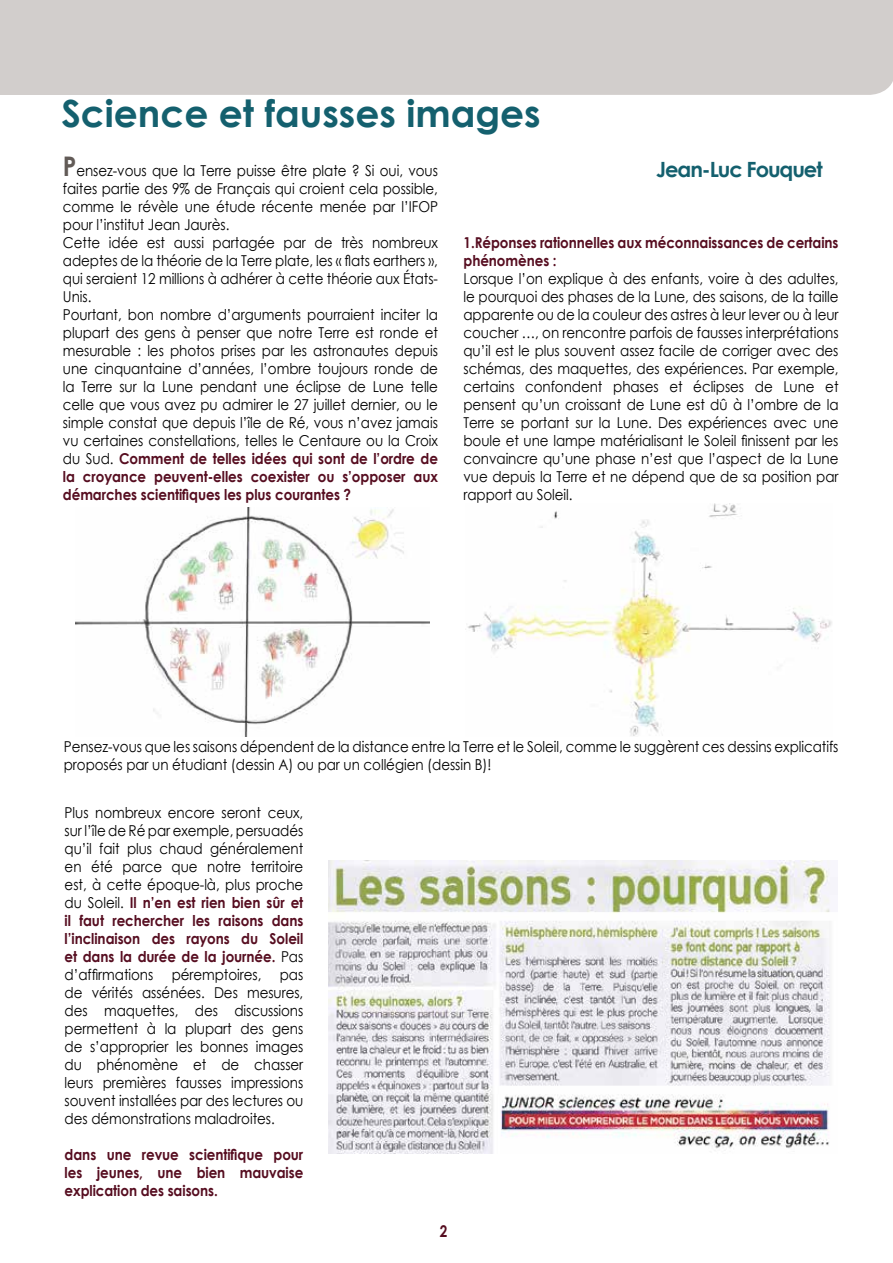
<style>
.page{position:relative;width:893px;height:1263px;background:#fff}
.page>*{position:absolute;margin:0;border:0;box-sizing:border-box;transform-origin:0 0}
.t1{font:700 37.5px "Century Gothic";color:#14606e}
.t2{font:700 21px "Century Gothic";letter-spacing:-.05em;color:#14606e}
.t3{font:700 16.2px "Century Gothic";color:#560d20;scale:.83 1}
.t4{font:15px/18px "Century Gothic";letter-spacing:-.005em;color:#000;scale:.9 1}
.t5{font:700 15px/18px "Century Gothic";letter-spacing:-.005em;color:#560d20;scale:.9 1}
.s1{font-weight:700;font-size:27px;color:#625b57}
.s2{font-weight:700;color:#560d20}
</style>
<div class="page">
<hr style="left:0;top:93px;width:879px;height:2px;background:#d2cecc">
<div style="left:0;top:0;width:893px;height:93px;background:#d2cecc"></div>
<img style="left:75px;top:507px;width:354px;height:230px">
<img style="left:465px;top:504px;width:367px;height:232px">
<img style="left:329px;top:861px;width:509px;height:292px">
<h1 class="t1" style="left:61px;top:85px;width:481px">Science et fausses images</h1>
<p class="t4" style="left:63px;top:161px;width:418px"><span class="s1">P</span>ensez-vous que la Terre puisse être plate ? Si oui, vous</p>
<h2 class="t2" style="left:656px;top:154px;width:168px">Jean-Luc Fouquet</h2>
<p class="t4" style="left:63px;top:179px;width:418px">faites partie des 9% de Français qui croient cela possible, comme le révèle une étude récente menée par l’IFOP pour l’institut Jean Jaurès.<br>Cette idée est aussi partagée par de très nombreux adeptes de la théorie de la Terre plate, les « flats earthers », qui seraient 12 millions à adhérer à cette théorie aux États-Unis.<br>Pourtant, bon nombre d’arguments pourraient inciter la plupart des gens à penser que notre Terre est ronde et mesurable : les photos prises par les astronautes depuis une cinquantaine d’années, l’ombre toujours ronde de la Terre sur la Lune pendant une éclipse de Lune telle celle que vous avez pu admirer le 27 juillet dernier, ou le simple constat que depuis l’île de Ré, vous n’avez jamais vu certaines constellations, telles le Centaure ou la Croix du Sud. <span class="s2">Comment de telles idées qui sont de l’ordre de la croyance peuvent-elles coexister ou s’opposer aux démarches scientifiques les plus courantes ?</span></p>
<p class="t5" style="left:463px;top:232px;width:418px">1.Réponses rationnelles aux méconnaissances de certains phénomènes :</p>
<p class="t4" style="left:463px;top:269px;width:418px;text-align:justify">Lorsque l’on explique à des enfants, voire à des adultes, le pourquoi des phases de la Lune, des saisons, de la taille apparente ou de la couleur des astres à leur lever ou à leur coucher …, on rencontre parfois de fausses interprétations qu’il est le plus souvent assez facile de corriger avec des schémas, des maquettes, des expériences. Par exemple, certains confondent phases et éclipses de Lune et pensent qu’un croissant de Lune est dû à l’ombre de la Terre se portant sur la Lune. Des expériences avec une boule et une lampe matérialisant le Soleil finissent par les convaincre qu’une phase n’est que l’aspect de la Lune vue depuis la Terre et ne dépend que de sa position par rapport au Soleil.</p>
<p class="t4" style="left:64px;top:738px;width:862px">Pensez-vous que les saisons dépendent de la distance entre la Terre et le Soleil, comme le suggèrent ces dessins explicatifs proposés par un étudiant (dessin A) ou par un collégien (dessin B)!</p>
<p class="t4" style="left:65px;top:803px;width:267px;text-align:justify">Plus nombreux encore seront ceux, sur l’île de Ré par exemple, persuadés qu’il fait plus chaud généralement en été parce que notre territoire est, à cette époque-là, plus proche du Soleil. <span class="s2">Il n’en est rien bien sûr et il faut rechercher les raisons dans l’inclinaison des rayons du Soleil et dans la durée de la journée.</span> Pas d’affirmations péremptoires, pas de vérités assénées. Des mesures, des maquettes, des discussions permettent à la plupart des gens de s’approprier les bonnes images du phénomène et de chasser leurs premières fausses impressions souvent installées par des lectures ou des démonstrations maladroites.</p>
<p class="t5" style="left:65px;top:1145px;width:267px;text-align:justify">dans une revue scientifique pour les jeunes, une bien mauvaise explication des saisons.</p>
<p class="t3" style="left:440px;top:1218px;width:11px">2</p>
</div>
